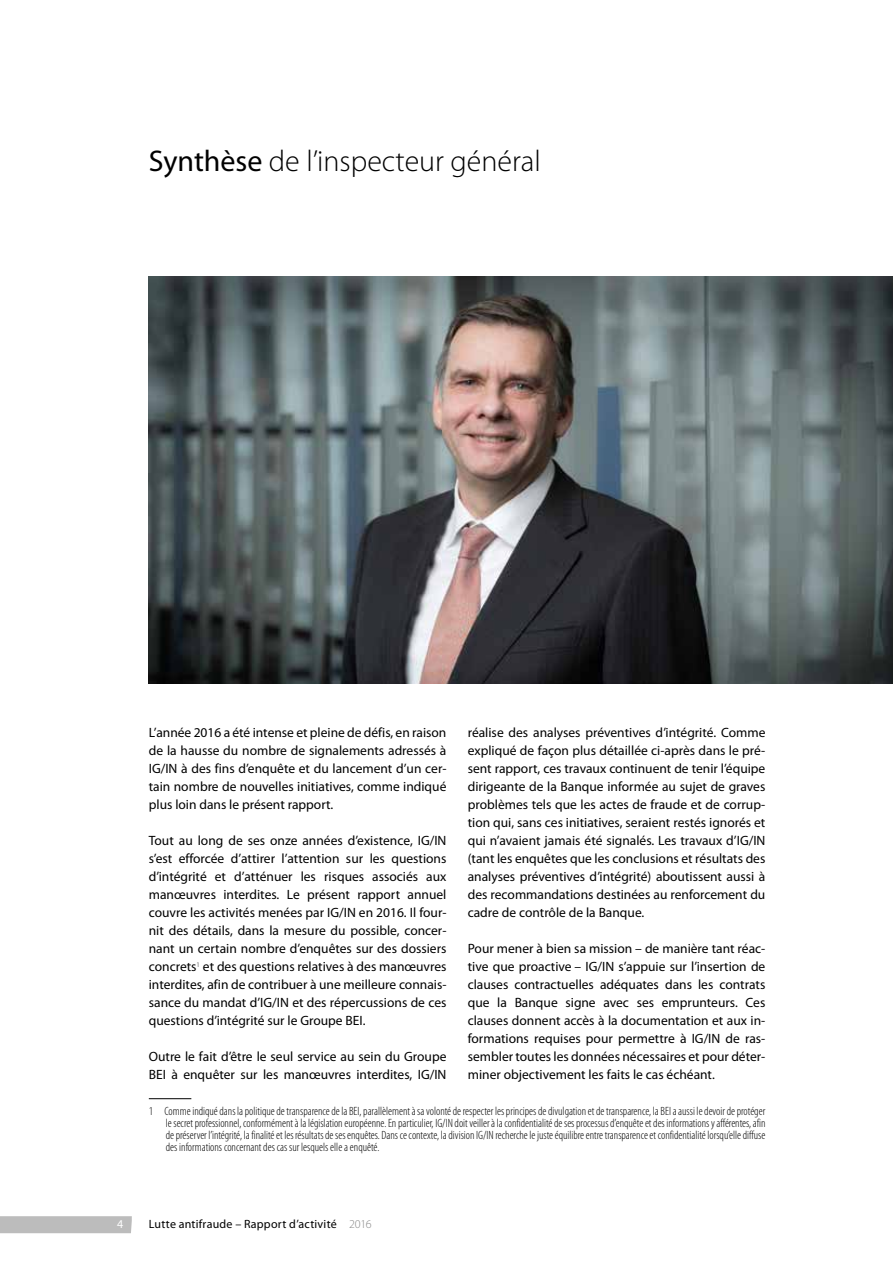
<style>
.page{position:relative;width:893px;height:1263px;background:#fff}
.page>*{position:absolute;margin:0;border:0;box-sizing:border-box;transform-origin:0 0}
.t1{font:300 30px "Myriad Pro";color:#000}
.t2{font:13.5px/18px "Myriad Pro";color:#000;text-align:justify}
.t3{font:300 condensed 12px/12px "Myriad Pro";color:#000;text-align:justify}
.t4{font:12px "Myriad Pro";letter-spacing:.02em;color:#000}
.t5{font:12px "Myriad Pro";color:#fff}
.s1{font-weight:400}
.s2{font-weight:300;color:#878787}
</style>
<div class="page">
<img style="left:149px;top:276px;width:744px;height:407px">
<div style="left:0;top:1216px;width:132px;height:17px;background:#bcbcbc"></div>
<hr style="left:149px;top:1098px;width:42px;height:1px;background:#000">
<h1 class="t1" style="left:149px;top:145px;width:394px"><span class="s1">Synthèse</span> de l’inspecteur général</h1>
<p class="t2" style="left:149px;top:724px;width:299px">L’année 2016 a été intense et pleine de défis, en raison de la hausse du nombre de signalements adressés à IG/IN à des fins d’enquête et du lancement d’un cer&shy;tain nombre de nouvelles initiatives, comme indiqué plus loin dans le présent rapport.</p>
<p class="t2" style="left:149px;top:832px;width:299px">Tout au long de ses onze années d’existence, IG/IN s’est efforcée d’attirer l’attention sur les questions d’intégrité et d’atténuer les risques associés aux manœuvres interdites. Le présent rapport annuel couvre les activités menées par IG/IN en 2016. Il four&shy;nit des détails, dans la mesure du possible, concer&shy;nant un certain nombre d’enquêtes sur des dossiers concrets<sup>1</sup> et des questions relatives à des manœuvres interdites, afin de contribuer à une meilleure connais&shy;sance du mandat d’IG/IN et des répercussions de ces questions d’intégrité sur le Groupe BEI.</p>
<p class="t2" style="left:149px;top:1048px;width:299px">Outre le fait d’être le seul service au sein du Groupe<br>BEI à enquêter sur les manœuvres interdites, IG/IN</p>
<p class="t3" style="left:166px;top:1105px;width:601px;text-indent:-17px">1 Comme indiqué dans la politique de transparence de la BEI, parallèlement à sa volonté de respecter les principes de divulgation et de transparence, la BEI a aussi le devoir de protéger le secret professionnel, conformément à la législation européenne. En particulier, IG/IN doit veiller à la confidentialité de ses processus d’enquête et des informations y afférentes, afin de préserver l’intégrité, la finalité et les résultats de ses enquêtes. Dans ce contexte, la division IG/IN recherche le juste équilibre entre transparence et confidentialité lorsqu’elle diffuse des informations concernant des cas sur lesquels elle a enquêté.</p>
<p class="t2" style="left:468px;top:724px;width:299px">réalise des analyses préventives d’intégrité. Comme expliqué de façon plus détaillée ci-après dans le pré&shy;sent rapport, ces travaux continuent de tenir l’équipe dirigeante de la Banque informée au sujet de graves problèmes tels que les actes de fraude et de corrup&shy;tion qui, sans ces initiatives, seraient restés ignorés et qui n’avaient jamais été signalés. Les travaux d’IG/IN (tant les enquêtes que les conclusions et résultats des analyses préventives d’intégrité) aboutissent aussi à des recommandations destinées au renforcement du cadre de contrôle de la Banque.</p>
<p class="t2" style="left:468px;top:940px;width:299px">Pour mener à bien sa mission – de manière tant réac&shy;tive que proactive – IG/IN s’appuie sur l’insertion de clauses contractuelles adéquates dans les contrats que la Banque signe avec ses emprunteurs. Ces clauses donnent accès à la documentation et aux in&shy;formations requises pour permettre à IG/IN de ras&shy;sembler toutes les données nécessaires et pour déter&shy;miner objectivement les faits le cas échéant.</p>
<p class="t5" style="left:117px;top:1217px;width:8px">4</p>
<p class="t4" style="left:149px;top:1217px;width:224px">Lutte antifraude – Rapport d’activité <span class="s2">2016</span></p>
</div>
